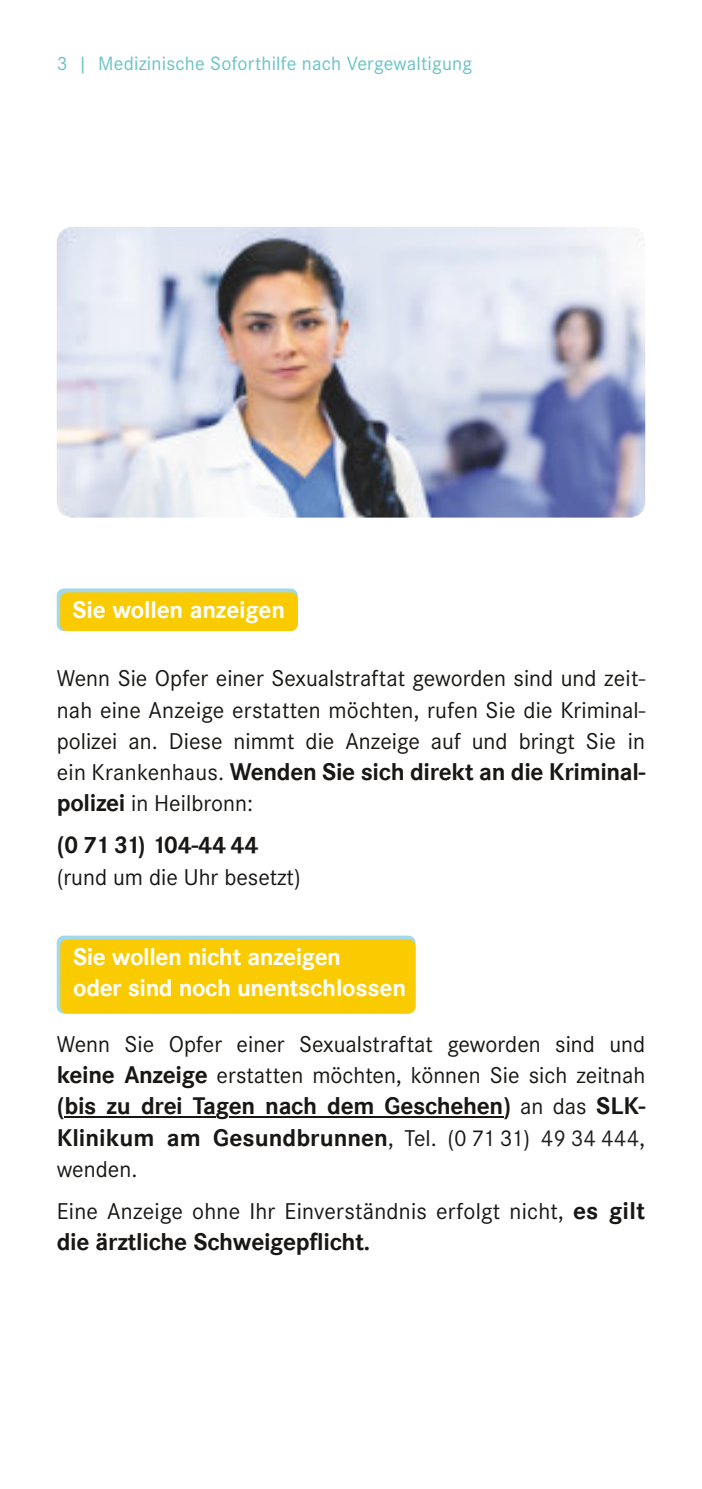
<style>
.page{position:relative;width:702px;height:1489px;background:#fff}
.page>*{position:absolute;margin:0;border:0;box-sizing:border-box;transform-origin:0 0}
.t1{font:23.75px/31.2px "Corporate S";color:#181715}
.t2{font:700 23.75px/31.2px "Corporate SBQ";letter-spacing:-.015em;color:#181715}
.t3{font:700 23.75px/31.2px "Corporate SBQ";letter-spacing:-.02em;color:#fff}
.t4{font:700 23.75px "Corporate SBQ";letter-spacing:-.035em;color:#181715}
.t5{font:20px "Corporate S";letter-spacing:.01em;color:#68c3c7}
.s1{font-family:"Corporate S";font-weight:400}
.s2{font-family:"Corporate SBQ";font-weight:700}
.s3{font-family:"Corporate S";font-weight:400;color:#221f20}
</style>
<div class="page">
<hr style="left:65px;top:1116px;width:151px;height:1px;background:#181715">
<hr style="left:229px;top:1116px;width:274px;height:1px;background:#181715">
<div style="left:57px;top:588px;width:241px;height:43px;background:#a2d8e8;border-radius:7px"></div>
<div style="left:60px;top:592px;width:238px;height:39px;background:#f9cb00;border-radius:7px"></div>
<div style="left:57px;top:935px;width:358px;height:78px;background:#a2d8e8;border-radius:7px"></div>
<div style="left:60px;top:939px;width:355px;height:74px;background:#f9cb00;border-radius:7px"></div>
<img style="left:57px;top:227px;width:588px;height:290px;border-radius:15px">
<p class="t5" style="left:57px;top:57px;width:417px">3 | Medizinische Soforthilfe nach Vergewaltigung</p>
<p class="t3" style="left:73px;top:593px;width:214px">Sie wollen anzeigen</p>
<p class="t1" style="left:57px;top:665px;width:590px;text-align:justify">Wenn Sie Opfer einer Sexualstraftat geworden sind und zeit&shy;nah eine Anzeige erstatten möchten, rufen Sie die Kriminal&shy;polizei an. Diese nimmt die Anzeige auf und bringt Sie in</p>
<p class="t2" style="left:57px;top:755px;width:590px"><span class="s1">ein Krankenhaus.</span> Wenden Sie sich direkt an die Kriminal-</p>
<p class="t1" style="left:57px;top:790px;width:198px"><span class="s2">polizei</span> in Heilbronn:</p>
<p class="t4" style="left:57px;top:830px;width:203px">(0 71 31) 104-44 44</p>
<p class="t1" style="left:57px;top:863px;width:245px">(rund um die Uhr besetzt)</p>
<p class="t3" style="left:73px;top:940px;width:334px">Sie wollen nicht anzeigen<br>oder sind noch unentschlossen</p>
<p class="t1" style="left:57px;top:1030px;width:590px">Wenn Sie Opfer einer Sexualstraftat geworden sind und <span class="s2">keine Anzeige</span> erstatten möchten, können Sie sich zeitnah</p>
<p class="t2" style="left:57px;top:1089px;width:590px">(bis zu drei Tagen nach dem Geschehen) <span class="s1">an das</span> SLK-<br>Klinikum am Gesundbrunnen<span class="s1">, Tel. (0 71 31)</span> <span class="s3">49 34 444</span><span class="s1">,</span></p>
<p class="t1" style="left:57px;top:1150px;width:590px;line-height:42px">wenden.<br>Eine Anzeige ohne Ihr Einverständnis erfolgt nicht, <span class="s2">es gilt</span></p>
<p class="t2" style="left:57px;top:1225px;width:315px">die ärztliche Schweigepflicht.</p>
</div>
